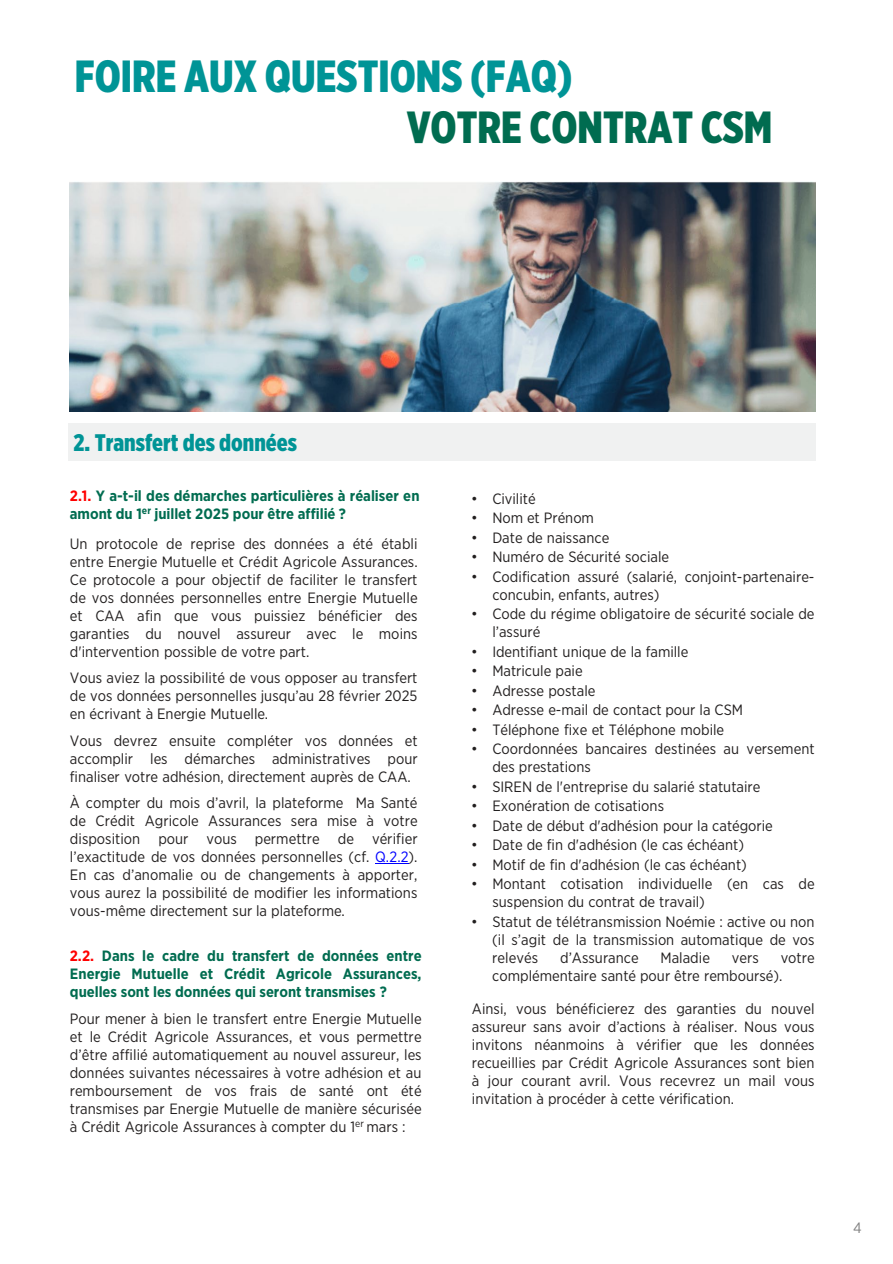
<style>
.page{position:relative;width:893px;height:1264px;background:#fff}
.page>*{position:absolute;margin:0;border:0;box-sizing:border-box;transform-origin:0 0}
.t1{font:900 45px "Gotham X Narrow";color:#009496}
.t2{font:900 45px "Gotham X Narrow";color:#006c50}
.t3{font:900 24px "Gotham X Narrow";color:#009496}
.t4{font:15px/18px "Gotham Narrow";color:#221f1f;text-align:justify}
.t5{font:700 15px/18px "Gotham Narrow";color:#006c50}
.t6{font:15px "Gotham Narrow";color:#7f7f7f}
.s1{color:#f00}
.s2{color:#00f}
.s3{font-family:"Arial"}
</style>
<div class="page">
<div style="left:68px;top:423px;width:747px;height:38px;background:#f0f1f1"></div>
<img style="left:70px;top:182px;width:745px;height:230px">
<hr style="left:375px;top:863px;width:33px;height:1px;background:#00f">
<h2 class="t1" style="left:75px;top:48px;width:499px">FOIRE AUX QUESTIONS (FAQ)</h2>
<h2 class="t2" style="left:406px;top:99px;width:367px">VOTRE CONTRAT CSM</h2>
<p class="t3" style="left:74px;top:428px;width:225px">2. Transfert des données</p>
<p class="t5" style="left:70px;top:486px;width:351px"><span class="s1">2.1.</span> Y a-t-il des démarches particulières à réaliser en amont du 1<sup>er</sup> juillet 2025 pour être affilié ?</p>
<p class="t4" style="left:70px;top:534px;width:349px">Un protocole de reprise des données a été établi entre Energie Mutuelle et Crédit Agricole Assurances.<br>Ce protocole a pour objectif de faciliter le transfert de vos données personnelles entre Energie Mutuelle et CAA afin que vous puissiez bénéficier des garanties du nouvel assureur avec le moins d'intervention possible de votre part.</p>
<p class="t4" style="left:70px;top:669px;width:349px">Vous aviez la possibilité de vous opposer au transfert de vos données personnelles jusqu’au 28 février 2025 en écrivant à Energie Mutuelle.</p>
<p class="t4" style="left:70px;top:731px;width:349px">Vous devrez ensuite compléter vos données et accomplir les démarches administratives pour finaliser votre adhésion, directement auprès de CAA.</p>
<p class="t4" style="left:70px;top:793px;width:349px">À compter du mois d’avril, la plateforme Ma Santé de Crédit Agricole Assurances sera mise à votre disposition pour vous permettre de vérifier l’exactitude de vos données personnelles (cf. <span class="s2">Q.2.2</span>).<br>En cas d’anomalie ou de changements à apporter, vous aurez la possibilité de modifier les informations vous-même directement sur la plateforme.</p>
<p class="t5" style="left:70px;top:946px;width:353px;text-align:justify"><span class="s1">2.2.</span> Dans le cadre du transfert de données entre Energie Mutuelle et Crédit Agricole Assurances, quelles sont les données qui seront transmises ?</p>
<p class="t4" style="left:70px;top:1009px;width:353px">Pour mener à bien le transfert entre Energie Mutuelle et le Crédit Agricole Assurances, et vous permettre d’être affilié automatiquement au nouvel assureur, les données suivantes nécessaires à votre adhésion et au remboursement de vos frais de santé ont été transmises par Energie Mutuelle de manière sécurisée à Crédit Agricole Assurances à compter du 1<sup>er</sup> mars :</p>
<p class="t4" style="left:472px;top:489px;width:65px"><span class="s3">•</span> Civilité</p>
<p class="t4" style="left:472px;top:509px;width:124px"><span class="s3">•</span> Nom et Prénom</p>
<p class="t4" style="left:472px;top:528px;width:139px"><span class="s3">•</span> Date de naissance</p>
<p class="t4" style="left:472px;top:548px;width:199px"><span class="s3">•</span> Numéro de Sécurité sociale</p>
<p class="t4" style="left:492px;top:567px;width:323px;text-indent:-20px"><span class="s3">•</span> Codification assuré (salarié, conjoint-partenaire&shy;concubin, enfants, autres)</p>
<p class="t4" style="left:492px;top:605px;width:324px;text-indent:-20px"><span class="s3">•</span> Code du régime obligatoire de sécurité sociale de l’assuré</p>
<p class="t4" style="left:472px;top:642px;width:218px"><span class="s3">•</span> Identifiant unique de la famille</p>
<p class="t4" style="left:472px;top:662px;width:112px"><span class="s3">•</span> Matricule paie</p>
<p class="t4" style="left:472px;top:681px;width:125px"><span class="s3">•</span> Adresse postale</p>
<p class="t4" style="left:472px;top:701px;width:272px"><span class="s3">•</span> Adresse e-mail de contact pour la CSM</p>
<p class="t4" style="left:472px;top:720px;width:254px"><span class="s3">•</span> Téléphone fixe et Téléphone mobile</p>
<p class="t4" style="left:492px;top:740px;width:324px;text-indent:-20px"><span class="s3">•</span> Coordonnées bancaires destinées au versement des prestations</p>
<p class="t4" style="left:472px;top:777px;width:290px"><span class="s3">•</span> SIREN de l'entreprise du salarié statutaire</p>
<p class="t4" style="left:472px;top:797px;width:193px"><span class="s3">•</span> Exonération de cotisations</p>
<p class="t4" style="left:472px;top:816px;width:302px"><span class="s3">•</span> Date de début d'adhésion pour la catégorie</p>
<p class="t4" style="left:472px;top:836px;width:273px"><span class="s3">•</span> Date de fin d'adhésion (le cas échéant)</p>
<p class="t4" style="left:472px;top:855px;width:276px"><span class="s3">•</span> Motif de fin d'adhésion (le cas échéant)</p>
<p class="t4" style="left:492px;top:875px;width:324px;text-indent:-20px"><span class="s3">•</span> Montant cotisation individuelle (en cas de suspension du contrat de travail)</p>
<p class="t4" style="left:492px;top:912px;width:324px;text-indent:-20px"><span class="s3">•</span> Statut de télétransmission Noémie : active ou non (il s’agit de la transmission automatique de vos relevés</p>
<p class="t4" style="left:560px;top:948px;width:80px">d’Assurance</p>
<p class="t4" style="left:660px;top:948px;width:51px">Maladie</p>
<p class="t4" style="left:731px;top:948px;width:28px">vers</p>
<p class="t4" style="left:492px;top:948px;width:324px;text-indent:288px">votre complémentaire santé pour être remboursé).</p>
<p class="t4" style="left:472px;top:999px;width:344px">Ainsi, vous bénéficierez des garanties du nouvel assureur sans avoir d’actions à réaliser. Nous vous invitons néanmoins à vérifier que les données recueillies par Crédit Agricole Assurances sont bien à jour courant avril. Vous recevrez un mail vous invitation à procéder à cette vérification.</p>
<p class="t6" style="left:853px;top:1218px;width:10px">4</p>
</div>
